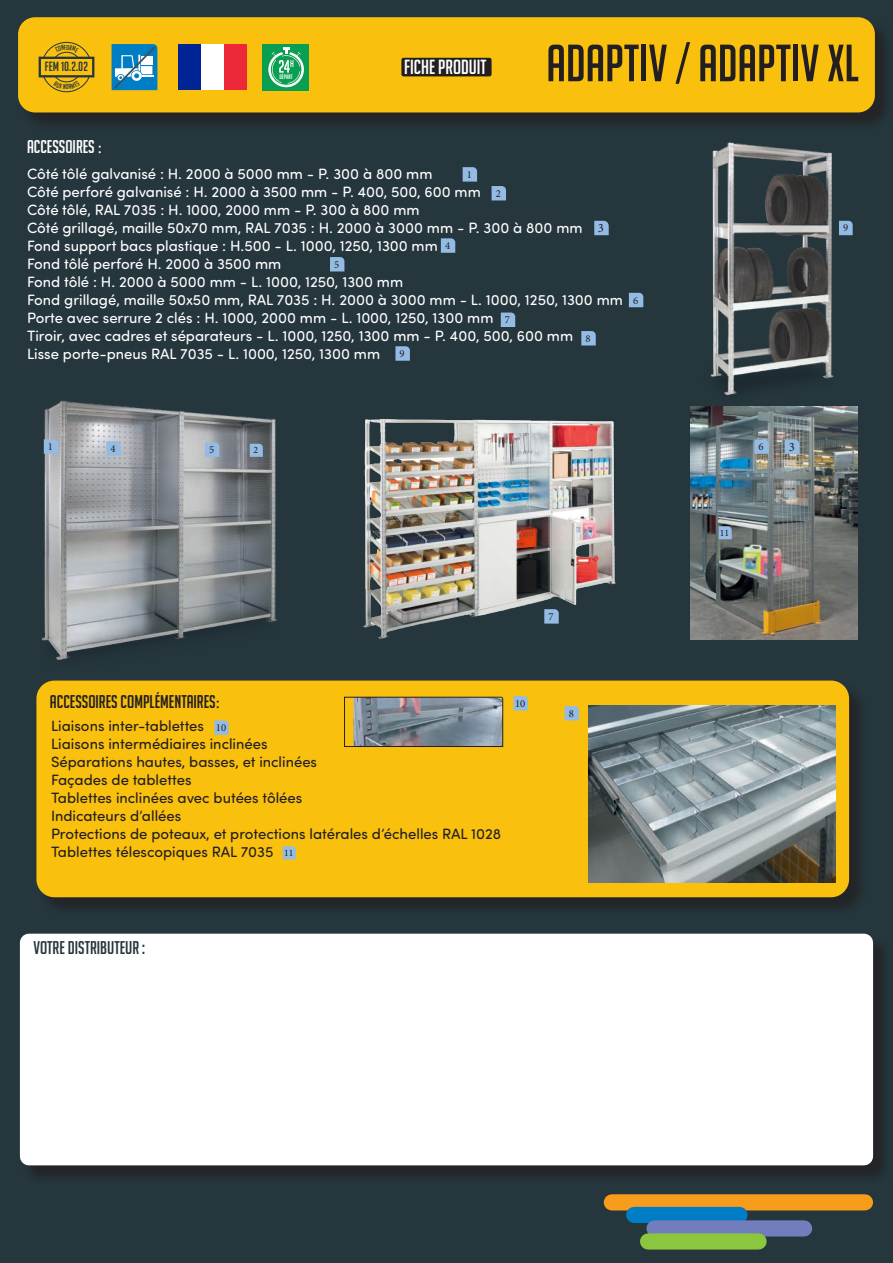
<style>
.page{position:relative;width:893px;height:1263px;background:#25363d}
.page>*{position:absolute;margin:0;border:0;box-sizing:border-box;transform-origin:0 0}
.t1{font:51px "Big Noodle Titling";color:#231f20}
.t2{font:19.95px "Big Noodle Titling";color:#fff}
.t3{font:18px "Big Noodle Titling";color:#231f20}
.t4{font:18px "Big Noodle Titling";color:#25363d}
.t5{font:18px "Big Noodle Titling";color:#fff}
.t6{font:15px "Sofia Pro Soft";color:#fff}
.t7{font:15px "Sofia Pro Soft";color:#231f20}
.t8{font:13.05px "Big Noodle Titling";color:#25363d}
.t9{font:12.75px "Minion Pro";color:#231f20}
.t10{font:10.65px "Minion Pro";color:#231f20}
.t11{font:9.75px "Minion Pro";color:#231f20}
.t12{font:6.3px "Big Noodle Titling";color:#fff}
.s1{font-family:"Minion Pro"}
</style>
<div class="page">
<div style="left:22px;top:936px;width:870px;height:248px;background:#231f20;opacity:.75"></div>
<div style="left:29px;top:943px;width:835px;height:213px;background:#fff"></div>
<div style="left:39px;top:683px;width:829px;height:233px;background:#231f20;opacity:.75"></div>
<div style="left:36px;top:680px;width:813px;height:217px;background:#f9c00e;border-radius:18px"></div>
<div style="left:612px;top:1194px;width:253px;height:16px;background:#f89c1c"></div>
<div style="left:634px;top:1207px;width:105px;height:16px;background:#007ec5"></div>
<div style="left:654px;top:1220px;width:150px;height:16px;background:#717dbd"></div>
<div style="left:648px;top:1233px;width:111px;height:16px;background:#8bc63e"></div>
<svg style="left:344px;top:697px;width:159px;height:50px;background:#838b8d"></svg>
<img style="left:691px;top:407px;width:166px;height:232px">
<svg style="left:492px;top:186px;width:14px;height:14px"></svg>
<svg style="left:463px;top:167px;width:14px;height:15px"></svg>
<svg style="left:441px;top:238px;width:14px;height:15px"></svg>
<svg style="left:330px;top:257px;width:14px;height:14px"></svg>
<svg style="left:629px;top:293px;width:14px;height:14px"></svg>
<svg style="left:564px;top:706px;width:15px;height:14px"></svg>
<svg style="left:501px;top:313px;width:14px;height:14px"></svg>
<svg style="left:395px;top:346px;width:15px;height:15px"></svg>
<svg style="left:214px;top:720px;width:15px;height:15px"></svg>
<svg style="left:719px;top:526px;width:13px;height:13px"></svg>
<img style="left:588px;top:706px;width:248px;height:176px">
<img style="left:41px;top:392px;width:237px;height:277px">
<svg style="left:594px;top:221px;width:15px;height:14px"></svg>
<img style="left:675px;top:136px;width:183px;height:271px">
<svg style="left:250px;top:444px;width:13px;height:13px"></svg>
<svg style="left:205px;top:442px;width:14px;height:15px"></svg>
<svg style="left:754px;top:439px;width:15px;height:15px"></svg>
<svg style="left:581px;top:331px;width:15px;height:14px"></svg>
<svg style="left:839px;top:221px;width:14px;height:14px"></svg>
<svg style="left:513px;top:696px;width:15px;height:14px"></svg>
<svg style="left:283px;top:846px;width:13px;height:13px"></svg>
<svg style="left:106px;top:441px;width:15px;height:15px"></svg>
<svg style="left:44px;top:439px;width:14px;height:15px"></svg>
<svg style="left:785px;top:439px;width:14px;height:15px"></svg>
<img style="left:315px;top:406px;width:339px;height:243px">
<div style="left:20px;top:20px;width:873px;height:111px;background:#231f20;opacity:.75"></div>
<div style="left:18px;top:17px;width:857px;height:95px;background:#f9c00e;border-radius:17px"></div>
<svg style="left:112px;top:44px;width:45px;height:46px;background:#3e99cc"></svg>
<div style="left:178px;top:44px;width:69px;height:46px;background:#ed2939"></div>
<div style="left:178px;top:44px;width:46px;height:46px;background:#fff"></div>
<div style="left:178px;top:44px;width:23px;height:46px;background:#002395"></div>
<div style="left:263px;top:44px;width:46px;height:46px;background:#099f50"></div>
<svg style="left:268px;top:47px;width:36px;height:40px"></svg>
<div style="left:39px;top:57px;width:55px;height:20px;border:2px solid #25363d"></div>
<div style="left:403px;top:60px;width:87px;height:14px;background:#231f20"></div>
<div style="left:401px;top:58px;width:91px;height:18px;border:4px solid #231f20"></div>
<svg style="left:42px;top:42px;width:49px;height:17px"></svg>
<svg style="left:42px;top:75px;width:49px;height:18px"></svg>
<p class="t8" style="left:45px;top:60px;width:45px">FEM 10.2.02</p>
<p class="t2" style="left:404px;top:56px;width:84px">FICHE PRODUIT</p>
<p class="t12" style="left:279px;top:73px;width:15px">DÉPART</p>
<p class="t5" style="left:27px;top:137px;width:76px">ACCESSOIRES <span class="s1">:</span></p>
<p class="t1" style="left:546px;top:36px;width:314px">ADAPTIV / ADAPTIV XL</p>
<p class="t6" style="left:27px;top:163px;width:407px">Côté tôlé galvanisé : H. 2000 à 5000 mm - P. 300 à 800 mm</p>
<p class="t6" style="left:27px;top:181px;width:455px">Côté perforé galvanisé : H. 2000 à 3500 mm - P. 400, 500, 600 mm</p>
<p class="t6" style="left:27px;top:199px;width:394px">Côté tôlé, RAL 7035 : H. 1000, 2000 mm - P. 300 à 800 mm</p>
<p class="t6" style="left:27px;top:217px;width:557px">Côté grillagé, maille 50x70 mm, RAL 7035 : H. 2000 à 3000 mm - P. 300 à 800 mm</p>
<p class="t6" style="left:27px;top:235px;width:412px">Fond support bacs plastique : H.500 - L. 1000, 1250, 1300 mm</p>
<p class="t6" style="left:27px;top:253px;width:256px">Fond tôlé perforé H. 2000 à 3500 mm</p>
<p class="t6" style="left:27px;top:271px;width:378px">Fond tôlé : H. 2000 à 5000 mm - L. 1000, 1250, 1300 mm</p>
<p class="t6" style="left:27px;top:289px;width:597px">Fond grillagé, maille 50x50 mm, RAL 7035 : H. 2000 à 3000 mm - L. 1000, 1250, 1300 mm</p>
<p class="t6" style="left:27px;top:307px;width:468px">Porte avec serrure 2 clés : H. 1000, 2000 mm - L. 1000, 1250, 1300 mm</p>
<p class="t6" style="left:27px;top:325px;width:548px">Tiroir, avec cadres et séparateurs - L. 1000, 1250, 1300 mm - P. 400, 500, 600 mm</p>
<p class="t6" style="left:27px;top:343px;width:355px">Lisse porte-pneus RAL 7035 - L. 1000, 1250, 1300 mm</p>
<p class="t10" style="left:467px;top:167px;width:7px">1</p>
<p class="t10" style="left:496px;top:186px;width:7px">2</p>
<p class="t9" style="left:598px;top:219px;width:8px">3</p>
<p class="t10" style="left:445px;top:238px;width:7px">4</p>
<p class="t10" style="left:334px;top:257px;width:7px">5</p>
<p class="t10" style="left:505px;top:313px;width:7px">7</p>
<p class="t10" style="left:585px;top:331px;width:7px">8</p>
<p class="t10" style="left:400px;top:346px;width:7px">9</p>
<p class="t10" style="left:633px;top:293px;width:7px">6</p>
<p class="t10" style="left:48px;top:439px;width:7px">1</p>
<p class="t10" style="left:110px;top:441px;width:7px">4</p>
<p class="t9" style="left:789px;top:438px;width:8px">3</p>
<p class="t10" style="left:758px;top:439px;width:7px">6</p>
<p class="t10" style="left:209px;top:443px;width:7px">5</p>
<p class="t11" style="left:253px;top:444px;width:6px">2</p>
<p class="t10" style="left:548px;top:609px;width:7px">7</p>
<p class="t3" style="left:50px;top:692px;width:171px">ACCESSOIRES COMPLÉMENTAIRES<span class="s1">:</span></p>
<p class="t7" style="left:51px;top:716px;width:155px">Liaisons inter-tablettes</p>
<p class="t7" style="left:51px;top:734px;width:218px">Liaisons intermédiaires inclinées</p>
<p class="t7" style="left:51px;top:752px;width:268px">Séparations hautes, basses, et inclinées</p>
<p class="t7" style="left:51px;top:770px;width:142px">Façades de tablettes</p>
<p class="t7" style="left:51px;top:788px;width:253px">Tablettes inclinées avec butées tôlées</p>
<p class="t7" style="left:51px;top:806px;width:132px">Indicateurs d’allées</p>
<p class="t7" style="left:51px;top:824px;width:452px">Protections de poteaux, et protections latérales d’échelles RAL 1028</p>
<p class="t7" style="left:51px;top:842px;width:224px">Tablettes télescopiques RAL 7035</p>
<p class="t10" style="left:216px;top:720px;width:12px">10</p>
<p class="t11" style="left:284px;top:846px;width:11px">11</p>
<p class="t10" style="left:515px;top:696px;width:12px">10</p>
<p class="t10" style="left:569px;top:706px;width:7px">8</p>
<p class="t4" style="left:34px;top:938px;width:113px">VOTRE DISTRIBUTEUR :</p>
<p class="t11" style="left:720px;top:526px;width:11px">11</p>
<p class="t10" style="left:843px;top:221px;width:7px">9</p>
</div>
